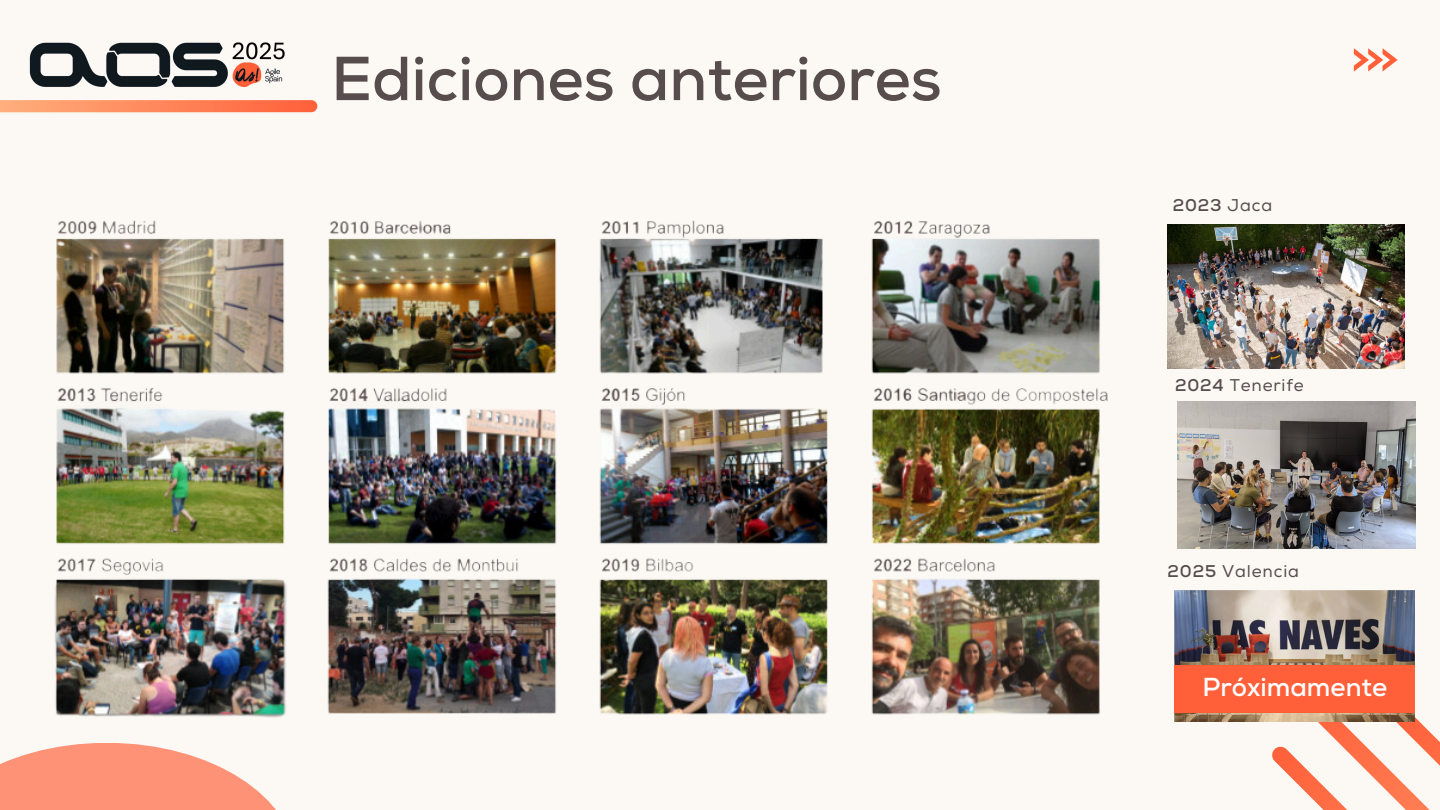
<style>
.page{position:relative;width:1440px;height:810px;background:#fcf9f5}
.page>*{position:absolute;margin:0;border:0;box-sizing:border-box;transform-origin:0 0}
.t1{font:700 62px "Nexa";color:#564d4c}
.t2{font:700 26px "Nexa";color:#fff}
.t3{font:17px "Nexa";letter-spacing:.05em;color:#564d4c}
.t4{font:700 17px "Nexa";color:#564d4c}
.s1{font-weight:400}
.s2{font-weight:700}
</style>
<div class="page">
<svg style="left:1354px;top:48px;width:44px;height:23px"></svg>
<svg style="left:0;top:100px;width:317px;height:12px;background:#fe895d"></svg>
<img style="left:54px;top:220px;width:1054px;height:498px">
<svg style="left:0;top:743px;width:276px;height:67px;fill:#fe9277"></svg>
<img style="left:1177px;top:402px;width:238px;height:147px">
<img style="left:1167px;top:225px;width:238px;height:144px">
<svg style="left:1269px;top:717px;width:171px;height:93px"></svg>
<img style="left:1175px;top:591px;width:240px;height:130px">
<img style="left:29px;top:42px;width:256px;height:46px">
<div style="left:1175px;top:665px;width:240px;height:47px;background:#ff5f39"></div>
<p class="t1" style="left:331px;top:42px;width:612px">Ediciones anteriores</p>
<h1 class="t4" style="left:1173px;top:195px;width:101px">2023 <span class="s1">Jaca</span></h1>
<p class="t3" style="left:1175px;top:375px;width:130px"><span class="s2">2024</span> Tenerife</p>
<p class="t3" style="left:1168px;top:561px;width:133px"><span class="s2">2025</span> Valencia</p>
<p class="t2" style="left:1203px;top:672px;width:186px">Próximamente</p>
</div>
